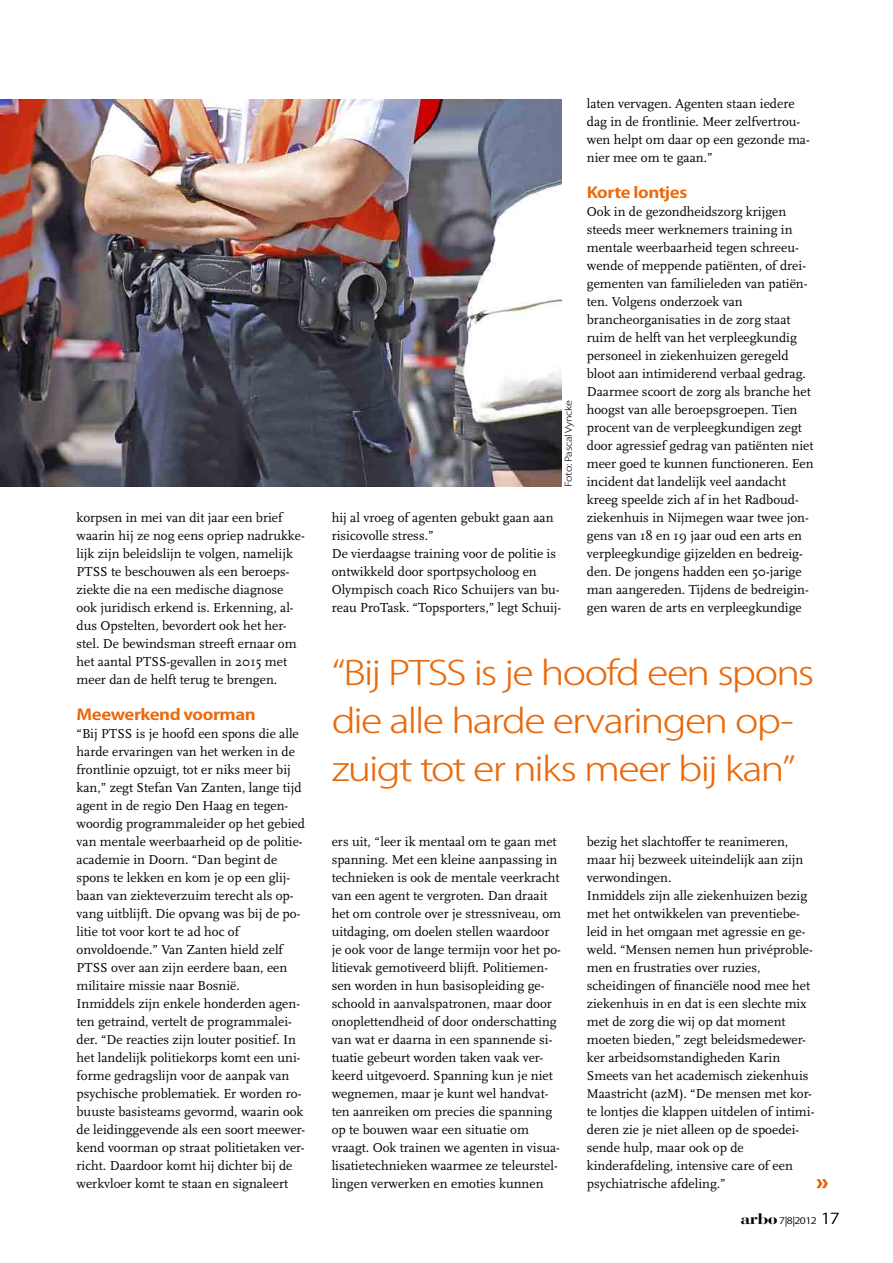
<style>
.page{position:relative;width:893px;height:1263px;background:#fff}
.page>*{position:absolute;margin:0;border:0;box-sizing:border-box;transform-origin:0 0}
.t1{font:300 33px/48px "Koz Go Pro";letter-spacing:-.045em;color:#eb690b;scale:1.2 1}
.t2{font:700 15px "Koz Go Pro";letter-spacing:-.025em;color:#eb690b;scale:1.2 1}
.t3{font:13.5px/18px "Scala OT";color:#000}
.t4{font:300 9px "Koz Go Pro";letter-spacing:-.03em;color:#000;scale:1.2 1}
.t5{font:9px "Koz Go Pro Regular 90 pv RKSJ H";color:#000;scale:1.2 1}
.s1{font-family:"Bauer Bodoni Std";font-weight:700;font-size:15px}
.s2{font-family:"Koz Go Pro";font-size:15px}
</style>
<div class="page">
<img style="left:0;top:99px;width:561px;height:387px">
<svg style="left:816px;top:1179px;width:12px;height:9px"></svg>
<p class="t3" style="left:77px;top:509px;width:230px">korpsen in mei van dit jaar een brief waarin hij ze nog eens opriep nadrukke&shy;lijk zijn beleidslijn te volgen, namelijk PTSS te beschouwen als een beroeps&shy;ziekte die na een medische diagnose ook juridisch erkend is. Erkenning, al&shy;dus Opstelten, bevordert ook het her&shy;stel. De bewindsman streeft ernaar om het aantal PTSS-gevallen in 2015 met meer dan de helft terug te brengen.</p>
<p class="t2" style="left:77px;top:705px;width:151px">Meewerkend voorman</p>
<p class="t3" style="left:77px;top:725px;width:230px">“Bij PTSS is je hoofd een spons die alle harde ervaringen van het werken in de frontlinie opzuigt, tot er niks meer bij kan,” zegt Stefan Van Zanten, lange tijd agent in de regio Den Haag en tegen&shy;woordig programmaleider op het gebied van mentale weerbaarheid op de politie&shy;academie in Doorn. “Dan begint de spons te lekken en kom je op een glij&shy;baan van ziekteverzuim terecht als op&shy;vang uitblijft. Die opvang was bij de po&shy;litie tot voor kort te ad hoc of onvoldoende.” Van Zanten hield zelf PTSS over aan zijn eerdere baan, een militaire missie naar Bosnië.<br>Inmiddels zijn enkele honderden agen&shy;ten getraind, vertelt de programmalei&shy;der. “De reacties zijn louter positief. In het landelijk politiekorps komt een uni&shy;forme gedragslijn voor de aanpak van psychische problematiek. Er worden ro&shy;buuste basisteams gevormd, waarin ook de leidinggevende als een soort meewer&shy;kend voorman op straat politietaken ver&shy;richt. Daardoor komt hij dichter bij de werkvloer komt te staan en signaleert</p>
<p class="t4" style="left:563px;top:487px;width:74px;rotate:-90deg">Foto: Pascal Vyncke</p>
<p class="t3" style="left:332px;top:509px;width:231px">hij al vroeg of agenten gebukt gaan aan risicovolle stress.”<br>De vierdaagse training voor de politie is ontwikkeld door sportpsycholoog en Olympisch coach Rico Schuijers van bu&shy;reau ProTask. “Topsporters,” legt Schuij-</p>
<p class="t3" style="left:587px;top:95px;width:225px">laten vervagen. Agenten staan iedere dag in de frontlinie. Meer zelfvertrou&shy;wen helpt om daar op een gezonde ma&shy;nier mee om te gaan.”</p>
<p class="t2" style="left:587px;top:183px;width:85px">Korte lontjes</p>
<p class="t3" style="left:587px;top:203px;width:228px">Ook in de gezondheidszorg krijgen steeds meer werknemers training in mentale weerbaarheid tegen schreeu&shy;wende of meppende patiënten, of drei&shy;gementen van familieleden van patiën&shy;ten. Volgens onderzoek van brancheorganisaties in de zorg staat ruim de helft van het verpleegkundig personeel in ziekenhuizen geregeld bloot aan intimiderend verbaal gedrag.<br>Daarmee scoort de zorg als branche het hoogst van alle beroepsgroepen. Tien procent van de verpleegkundigen zegt door agressief gedrag van patiënten niet meer goed te kunnen functioneren. Een incident dat landelijk veel aandacht kreeg speelde zich af in het Radboud&shy;ziekenhuis in Nijmegen waar twee jon&shy;gens van 18 en 19 jaar oud een arts en verpleegkundige gijzelden en bedreig&shy;den. De jongens hadden een 50-jarige man aangereden. Tijdens de bedreigin&shy;gen waren de arts en verpleegkundige</p>
<h1 class="t1" style="left:332px;top:649px;width:404px">“Bij PTSS is je hoofd een spons die alle harde ervaringen op&shy;zuigt tot er niks meer bij kan”</h1>
<p class="t3" style="left:332px;top:833px;width:231px">ers uit, “leer ik mentaal om te gaan met spanning. Met een kleine aanpassing in technieken is ook de mentale veerkracht van een agent te vergroten. Dan draait het om controle over je stressniveau, om uitdaging, om doelen stellen waardoor je ook voor de lange termijn voor het po&shy;litievak gemotiveerd blijft. Politiemen&shy;sen worden in hun basisopleiding ge&shy;schoold in aanvalspatronen, maar door onoplettendheid of door onderschatting van wat er daarna in een spannende si&shy;tuatie gebeurt worden taken vaak ver&shy;keerd uitgevoerd. Spanning kun je niet wegnemen, maar je kunt wel handvat&shy;ten aanreiken om precies die spanning op te bouwen waar een situatie om vraagt. Ook trainen we agenten in visua&shy;lisatietechnieken waarmee ze teleurstel&shy;lingen verwerken en emoties kunnen</p>
<p class="t3" style="left:587px;top:833px;width:229px">bezig het slachtoffer te reanimeren, maar hij bezweek uiteindelijk aan zijn verwondingen.<br>Inmiddels zijn alle ziekenhuizen bezig met het ontwikkelen van preventiebe&shy;leid in het omgaan met agressie en ge&shy;weld. “Mensen nemen hun privéproble&shy;men en frustraties over ruzies, scheidingen of financiële nood mee het ziekenhuis in en dat is een slechte mix met de zorg die wij op dat moment moeten bieden,” zegt beleidsmedewer&shy;ker arbeidsomstandigheden Karin Smeets van het academisch ziekenhuis Maastricht (azM). “De mensen met kor&shy;te lontjes die klappen uitdelen of intimi&shy;deren zie je niet alleen op de spoedei&shy;sende hulp, maar ook op de kinderafdeling, intensive care of een psychiatrische afdeling.”</p>
<p class="t5" style="left:740px;top:1215px;width:84px"><span class="s1">arbo</span> 7|8|2012 <span class="s2">17</span></p>
</div>
